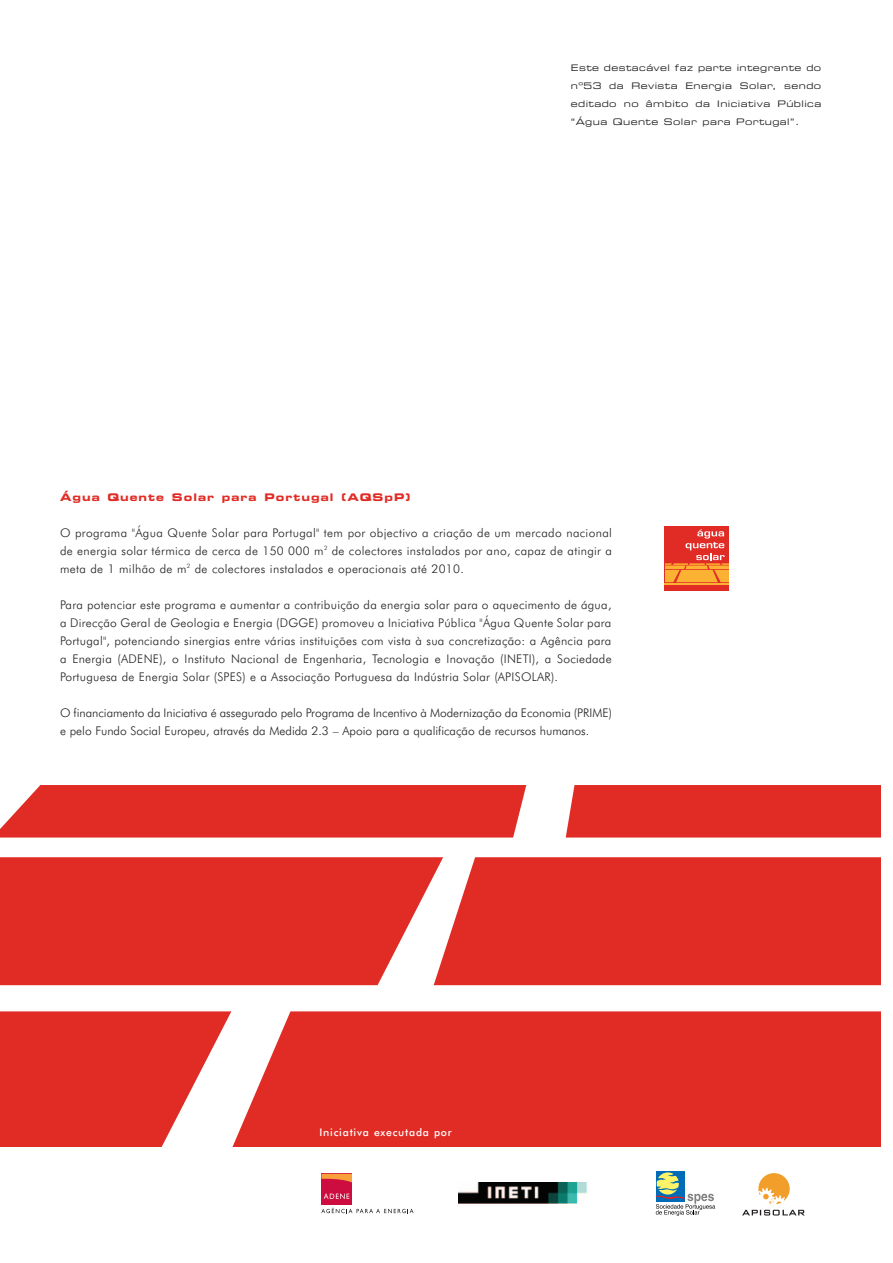
<style>
.page{position:relative;width:893px;height:1263px;background:#fff}
.page>*{position:absolute;margin:0;border:0;box-sizing:border-box;transform-origin:0 0}
.t1{font:300 12px/18px "Futura BT";color:#231f20;text-align:justify}
.t2{font:10.5px "Eurostile Bold Extended Two";letter-spacing:.1em;color:#e12c26}
.t3{font:500 10.5px "Futura BT";letter-spacing:.075em;color:#fff}
.t4{font:9px/18px "Eurostile Extended Two";letter-spacing:.05em;color:#231f20;text-align:justify}
</style>
<div class="page">
<div style="left:0;top:857px;width:433px;height:128px;background:#e12c26"></div>
<div style="left:0;top:1011px;width:107px;height:136px;background:#e12c26"></div>
<div style="left:0;top:785px;width:526px;height:53px;background:#e12c26"></div>
<svg style="left:107px;top:1011px;width:773px;height:136px;fill:#e12c26"></svg>
<div style="left:565px;top:785px;width:315px;height:53px;background:#e12c26"></div>
<div style="left:433px;top:857px;width:447px;height:128px;background:#e12c26"></div>
<svg style="left:664px;top:526px;width:65px;height:65px"></svg>
<div style="left:321px;top:1174px;width:31px;height:31px;background:#cd0d40"></div>
<svg style="left:321px;top:1174px;width:31px;height:8px"></svg>
<svg style="left:324px;top:1194px;width:25px;height:5px"></svg>
<svg style="left:321px;top:1208px;width:92px;height:5px"></svg>
<div style="left:655px;top:1171px;width:29px;height:30px;background:#006bb6"></div>
<svg style="left:655px;top:1172px;width:60px;height:44px"></svg>
<svg style="left:758px;top:1173px;width:31px;height:31px"></svg>
<svg style="left:742px;top:1210px;width:62px;height:6px"></svg>
<img style="left:458px;top:1182px;width:130px;height:22px">
<p class="t4" style="left:571px;top:59px;width:252px">Este destacável faz parte integrante do nº53 da Revista Energia Solar, sendo editado no âmbito da Iniciativa Pública “Água Quente Solar para Portugal”.</p>
<p class="t2" style="left:60px;top:493px;width:352px">Água Quente Solar para Portugal (AQSpP)</p>
<p class="t1" style="left:60px;top:525px;width:553px">O programa "Água Quente Solar para Portugal" tem por objectivo a criação de um mercado nacional de energia solar térmica de cerca de 150 000 m<sup>2</sup> de colectores instalados por ano, capaz de atingir a meta de 1 milhão de m<sup>2</sup> de colectores instalados e operacionais até 2010.</p>
<p class="t1" style="left:60px;top:597px;width:553px">Para potenciar este programa e aumentar a contribuição da energia solar para o aquecimento de água, a Direcção Geral de Geologia e Energia (DGGE) promoveu a Iniciativa Pública "Água Quente Solar para Portugal", potenciando sinergias entre várias instituições com vista à sua concretização: a Agência para a Energia (ADENE), o Instituto Nacional de Engenharia, Tecnologia e Inovação (INETI), a Sociedade Portuguesa de Energia Solar (SPES) e a Associação Portuguesa da Indústria Solar (APISOLAR).</p>
<p class="t1" style="left:60px;top:705px;width:553px">O financiamento da Iniciativa é assegurado pelo Programa de Incentivo à Modernização da Economia (PRIME) e pelo Fundo Social Europeu, através da Medida 2.3 – Apoio para a qualificação de recursos humanos.</p>
<p class="t3" style="left:319px;top:1128px;width:134px">Iniciativa executada por</p>
</div>
